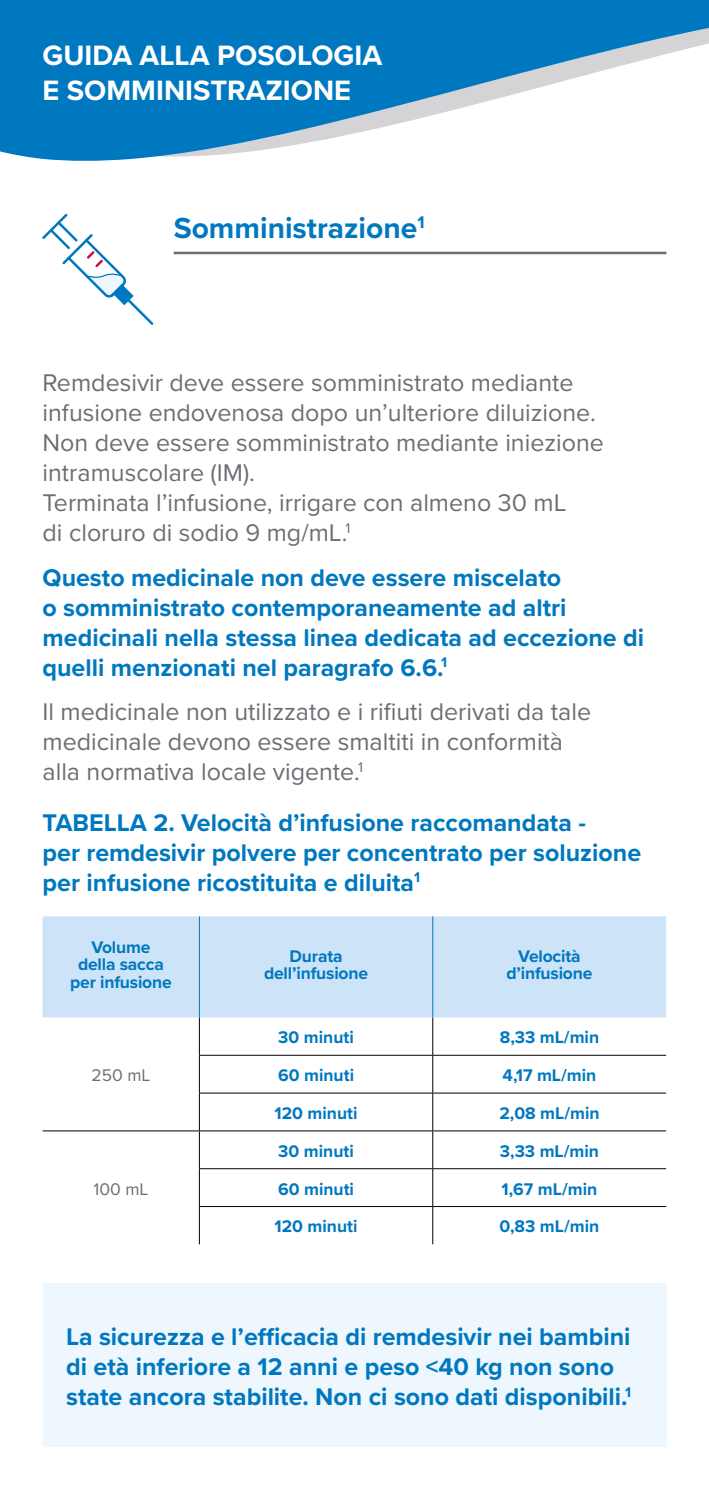
<style>
.page{position:relative;width:709px;height:1489px;background:#fff}
.page>*{position:absolute;margin:0;border:0;box-sizing:border-box;transform-origin:0 0}
.t1{font:700 30px "Proxima Nova";color:#0078c0}
.t2{font:700 29px/34.8px "Proxima Nova";color:#fff}
.t3{font:700 25px/30px "Proxima Nova";color:#0078c0}
.t4{font:25px/30px "Proxima Nova";color:#6c6e74}
.t5{font:700 17.5px/17.5px "Proxima Nova";color:#0078c0;text-align:center}
.t6{font:17.5px "Proxima Nova";color:#6c6e74}
</style>
<div class="page">
<svg style="left:0;top:0;width:709px;height:161px;fill:#0078c0"></svg>
<hr style="left:174px;top:252px;width:492px;height:2px;background:#6c6e74">
<div style="left:43px;top:916px;width:623px;height:101px;background:#cde4f8"></div>
<hr style="left:199px;top:1017px;width:1px;height:37px;background:#000">
<hr style="left:432px;top:1017px;width:1px;height:37px;background:#000">
<hr style="left:199px;top:1055px;width:1px;height:37px;background:#000">
<hr style="left:432px;top:1055px;width:1px;height:37px;background:#000">
<hr style="left:199px;top:1131px;width:1px;height:37px;background:#000">
<hr style="left:432px;top:1131px;width:1px;height:37px;background:#000">
<hr style="left:199px;top:1168px;width:1px;height:38px;background:#000">
<hr style="left:432px;top:1168px;width:1px;height:38px;background:#000">
<hr style="left:199px;top:1054px;width:234px;height:1px;background:#000">
<hr style="left:433px;top:1054px;width:233px;height:1px;background:#000">
<hr style="left:199px;top:1092px;width:234px;height:1px;background:#000">
<hr style="left:199px;top:1093px;width:1px;height:37px;background:#000">
<hr style="left:433px;top:1092px;width:233px;height:1px;background:#000">
<hr style="left:432px;top:1093px;width:1px;height:37px;background:#000">
<hr style="left:199px;top:1168px;width:234px;height:1px;background:#000">
<hr style="left:199px;top:1205px;width:234px;height:1px;background:#000">
<hr style="left:199px;top:1206px;width:1px;height:38px;background:#000">
<hr style="left:432px;top:1206px;width:1px;height:38px;background:#000">
<hr style="left:43px;top:1130px;width:156px;height:1px;background:#000">
<hr style="left:433px;top:1130px;width:233px;height:1px;background:#000">
<hr style="left:433px;top:1168px;width:233px;height:1px;background:#000">
<hr style="left:433px;top:1205px;width:233px;height:1px;background:#000">
<hr style="left:199px;top:916px;width:1px;height:101px;background:#0078c0">
<hr style="left:432px;top:916px;width:1px;height:101px;background:#0078c0">
<hr style="left:199px;top:1130px;width:234px;height:1px;background:#000">
<div style="left:43px;top:1283px;width:623px;height:163px;background:#eef7fd"></div>
<svg style="left:42px;top:213px;width:112px;height:112px"></svg>
<p class="t2" style="left:43px;top:38px;width:341px">GUIDA ALLA POSOLOGIA<br>E SOMMINISTRAZIONE</p>
<p class="t1" style="left:174px;top:205px;width:252px">Somministrazione<sup>1</sup></p>
<p class="t4" style="left:43px;top:367px;width:563px">Remdesivir deve essere somministrato mediante infusione endovenosa dopo un’ulteriore diluizione.<br>Non deve essere somministrato mediante iniezione intramuscolare (IM).<br>Terminata l’infusione, irrigare con almeno 30 mL<br>di cloruro di sodio 9 mg/mL.<sup>1</sup></p>
<p class="t3" style="left:43px;top:561px;width:603px">Questo medicinale non deve essere miscelato<br>o somministrato contemporaneamente ad altri medicinali nella stessa linea dedicata ad eccezione di quelli menzionati nel paragrafo 6.6.<sup>1</sup></p>
<p class="t4" style="left:43px;top:695px;width:550px">Il medicinale non utilizzato e i rifiuti derivati da tale medicinale devono essere smaltiti in conformità alla normativa locale vigente.<sup>1</sup></p>
<p class="t3" style="left:43px;top:806px;width:600px">TABELLA 2. Velocità d’infusione raccomandata -<br>per remdesivir polvere per concentrato per soluzione per infusione ricostituita e diluita<sup>1</sup></p>
<p class="t5" style="left:70px;top:937px;width:103px">Volume<br>della sacca per infusione</p>
<p class="t5" style="left:264px;top:946px;width:106px">Durata dell’infusione</p>
<p class="t5" style="left:506px;top:946px;width:88px">Velocità d’infusione</p>
<p class="t6" style="left:91px;top:1062px;width:60px">250 mL</p>
<p class="t6" style="left:93px;top:1175px;width:56px">100 mL</p>
<p class="t5" style="left:278px;top:1028px;width:77px">30 minuti</p>
<p class="t5" style="left:500px;top:1028px;width:101px">8,33 mL/min</p>
<p class="t5" style="left:278px;top:1066px;width:77px">60 minuti</p>
<p class="t5" style="left:502px;top:1066px;width:95px">4,17 mL/min</p>
<p class="t5" style="left:274px;top:1103px;width:84px">120 minuti</p>
<p class="t5" style="left:499px;top:1103px;width:102px">2,08 mL/min</p>
<p class="t5" style="left:278px;top:1141px;width:77px">30 minuti</p>
<p class="t5" style="left:500px;top:1141px;width:101px">3,33 mL/min</p>
<p class="t5" style="left:278px;top:1179px;width:77px">60 minuti</p>
<p class="t5" style="left:501px;top:1179px;width:97px">1,67 mL/min</p>
<p class="t5" style="left:274px;top:1217px;width:84px">120 minuti</p>
<p class="t5" style="left:499px;top:1217px;width:101px">0,83 mL/min</p>
<p class="t3" style="left:66px;top:1320px;width:566px">La sicurezza e l’efficacia di remdesivir nei bambini di età inferiore a 12 anni e peso &lt;40 kg non sono state ancora stabilite. Non ci sono dati disponibili.<sup>1</sup></p>
</div>
